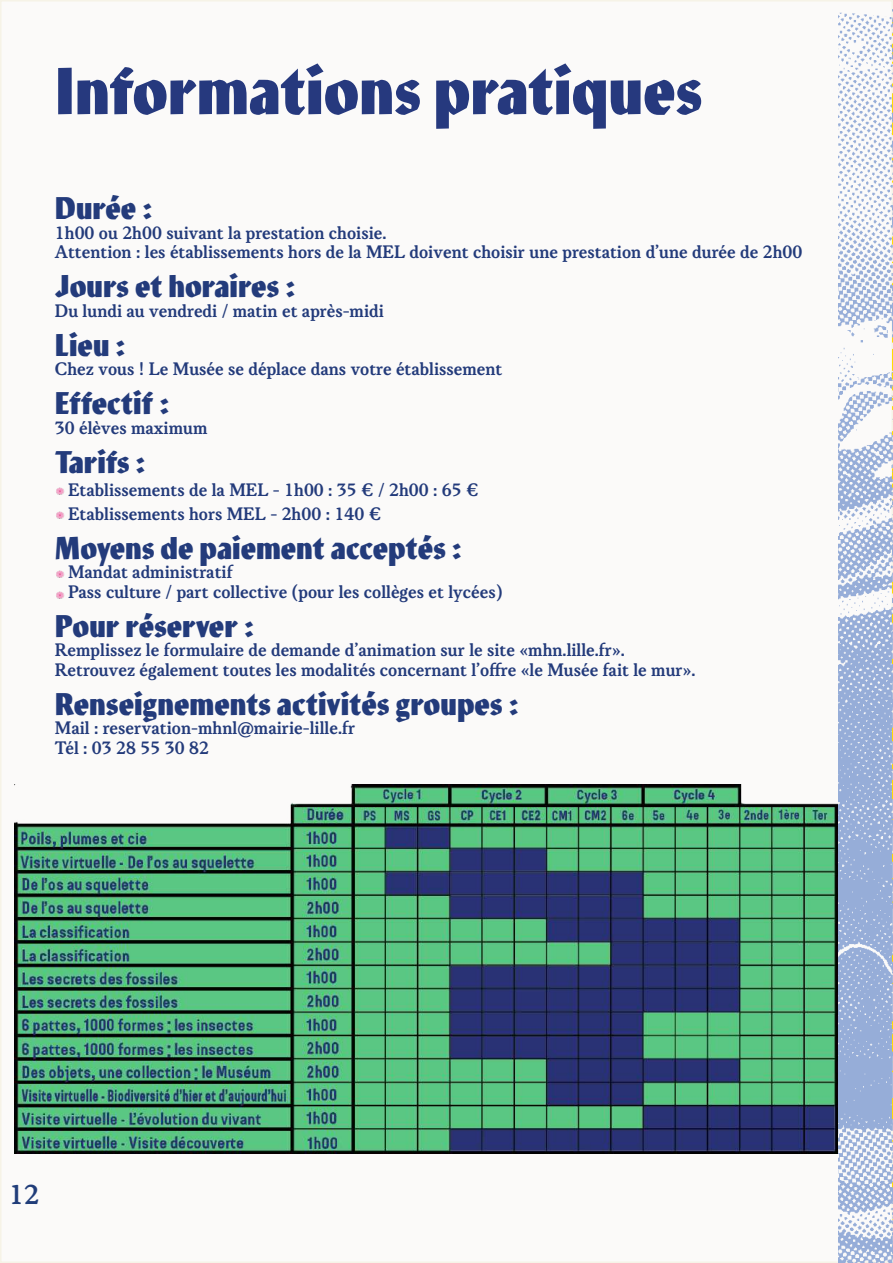
<style>
.page{position:relative;width:893px;height:1263px;background:#fff}
.page>*{position:absolute;margin:0;border:0;box-sizing:border-box;transform-origin:0 0}
.t1{font:700 condensed 63px "Manofa";color:#26397e}
.t2{font:700 condensed 30px "Manofa";color:#233b7b}
.t3{font:30px "Korpus C";color:#203d79}
.t4{font:19.5px/19.5px "Korpus C";color:#233b7b}
</style>
<div class="page">
<div style="left:1px;top:1px;width:891px;height:1261px;background:#fbfaf9"></div>
<svg style="left:839px;top:12px;width:53px;height:1251px"></svg>
<img style="left:56px;top:487px;width:9px;height:8px">
<img style="left:56px;top:511px;width:9px;height:8px">
<img style="left:56px;top:570px;width:9px;height:8px">
<img style="left:56px;top:591px;width:9px;height:8px">
<img style="left:15px;top:784px;width:823px;height:369px">
<svg style="left:892px;top:0;width:1px;height:1263px"></svg>
<h1 class="t1" style="left:55px;top:35px;width:649px">Informations pratiques</h1>
<h2 class="t2" style="left:55px;top:182px;width:99px">Durée :</h2>
<p class="t4" style="left:55px;top:223px;width:749px">1h00 ou 2h00 suivant la prestation choisie.<br>Attention : les établissements hors de la MEL doivent choisir une prestation d’une durée de 2h00</p>
<h2 class="t2" style="left:55px;top:260px;width:242px">Jours et horaires :</h2>
<p class="t4" style="left:55px;top:301px;width:331px">Du lundi au vendredi / matin et après-midi</p>
<h2 class="t2" style="left:55px;top:318px;width:72px">Lieu :</h2>
<p class="t4" style="left:55px;top:359px;width:449px">Chez vous ! Le Musée se déplace dans votre établissement</p>
<h2 class="t2" style="left:55px;top:377px;width:116px">Effectif :</h2>
<p class="t4" style="left:55px;top:418px;width:154px">30 élèves maximum</p>
<h2 class="t2" style="left:55px;top:435px;width:92px">Tarifs :</h2>
<p class="t4" style="left:68px;top:478px;width:412px;line-height:23.4px">Etablissements de la MEL - 1h00 : 35 € / 2h00 : 65 €<br>Etablissements hors MEL - 2h00 : 140 €</p>
<h2 class="t2" style="left:55px;top:521px;width:409px">Moyens de paiement acceptés :</h2>
<p class="t4" style="left:68px;top:562px;width:436px">Mandat administratif<br>Pass culture / part collective (pour les collèges et lycées)</p>
<h2 class="t2" style="left:55px;top:599px;width:201px">Pour réserver :</h2>
<p class="t4" style="left:55px;top:640px;width:642px">Remplissez le formulaire de demande d’animation sur le site «mhn.lille.fr».<br>Retrouvez également toutes les modalités concernant l’offre «le Musée fait le mur».</p>
<h2 class="t2" style="left:55px;top:677px;width:465px">Renseignements activités groupes :</h2>
<p class="t4" style="left:55px;top:718px;width:302px">Mail : reservation-mhnl@mairie-lille.fr<br>Tél : 03 28 55 30 82</p>
<h2 class="t3" style="left:9px;top:1177px;width:32px">12</h2>
</div>
